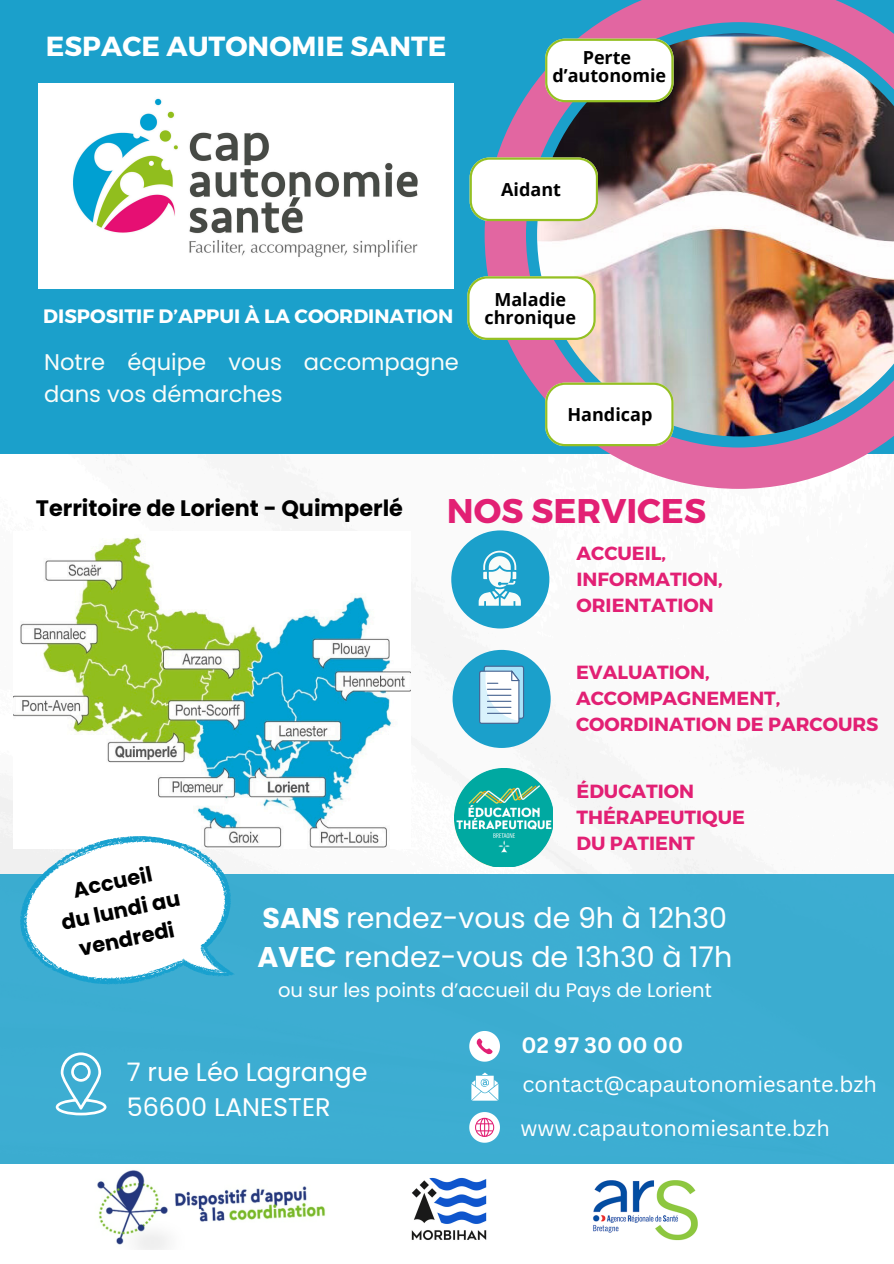
<style>
.page{position:relative;width:894px;height:1264px;background:#fff}
.page>*{position:absolute;margin:0;border:0;box-sizing:border-box;transform-origin:0 0}
.t1{font:700 34.2px "Montserrat";color:#e22074}
.t2{font:28.5px "Poppins";color:#fff}
.t3{font:700 27.6px "Montserrat";color:#fff}
.t4{font:25.5px/34.8px "Poppins";color:#fff}
.t5{font:22.65px/31.5px "Poppins";color:#f9fcf9}
.t6{font:700 22.35px "Poppins";color:#000}
.t7{font:21.75px "Canva Sans";color:#fff}
.t8{font:700 21.75px "Canva Sans";color:#fff}
.t9{font:700 21px/29.2px "Poppins";color:#000;text-align:center}
.t10{font:19.5px "Poppins";color:#fff}
.t11{font:700 19.35px "Montserrat";color:#fff}
.t12{font:700 19.05px/25.8px "Montserrat";color:#e22074}
.t13{font:700 18px/18px "Open Sans";color:#000;text-align:center}
.s1{font-weight:700}
</style>
<div class="page">
<div style="left:0;top:0;width:484px;height:454px;background:#1ba0cb"></div>
<img style="left:484px;top:0;width:409px;height:489px">
<div style="left:0;top:874px;width:893px;height:289px;background:#3dadd2"></div>
<svg style="left:469px;top:1031px;width:30px;height:30px"></svg>
<svg style="left:56px;top:1052px;width:50px;height:63px"></svg>
<svg style="left:471px;top:1072px;width:27px;height:28px"></svg>
<svg style="left:469px;top:1112px;width:30px;height:30px"></svg>
<img style="left:14px;top:537px;width:397px;height:311px">
<div style="left:452px;top:650px;width:98px;height:98px;background:#1ba0cb;border-radius:50%"></div>
<svg style="left:479px;top:665px;width:45px;height:59px;background:#c6deeb"></svg>
<hr style="left:487px;top:688px;width:24px;height:2px;background:#496592">
<hr style="left:487px;top:694px;width:24px;height:2px;background:#496592">
<hr style="left:487px;top:700px;width:24px;height:2px;background:#496592">
<hr style="left:487px;top:706px;width:24px;height:2px;background:#496592">
<hr style="left:487px;top:712px;width:24px;height:2px;background:#496592">
<div style="left:451px;top:530px;width:98px;height:98px;background:#1ba0cb;border-radius:50%"></div>
<svg style="left:478px;top:550px;width:42px;height:55px"></svg>
<svg style="left:467px;top:276px;width:128px;height:64px"></svg>
<svg style="left:545px;top:382px;width:128px;height:64px"></svg>
<svg style="left:469px;top:157px;width:128px;height:64px"></svg>
<svg style="left:545px;top:39px;width:128px;height:63px"></svg>
<img style="left:38px;top:83px;width:415px;height:205px">
<svg style="left:7px;top:818px;width:239px;height:56px"></svg>
<svg style="left:12px;top:823px;width:229px;height:162px"></svg>
<img style="left:454px;top:768px;width:98px;height:98px">
<img style="left:97px;top:1170px;width:229px;height:79px">
<img style="left:411px;top:1177px;width:76px;height:63px">
<img style="left:593px;top:1180px;width:105px;height:61px">
<h4 class="t3" style="left:46px;top:28px;width:402px">ESPACE AUTONOMIE SANTE</h4>
<h6 class="t13" style="left:582px;top:48px;width:50px">Perte</h6>
<p class="t13" style="left:552px;top:66px;width:115px">d’autonomie</p>
<p class="t13" style="left:501px;top:180px;width:61px">Aidant</p>
<p class="t11" style="left:43px;top:304px;width:411px">DISPOSITIF D’APPUI À LA COORDINATION</p>
<p class="t5" style="left:44px;top:346px;width:416px">Notre équipe vous accompagne dans vos démarches</p>
<p class="t13" style="left:484px;top:290px;width:93px">Maladie chronique</p>
<h6 class="t13" style="left:567px;top:405px;width:86px">Handicap</h6>
<p class="t6" style="left:36px;top:493px;width:368px">Territoire de Lorient - Quimperlé</p>
<h4 class="t1" style="left:447px;top:488px;width:260px">NOS SERVICES</h4>
<p class="t12" style="left:576px;top:539px;width:148px">ACCUEIL,<br>INFORMATION,<br>ORIENTATION</p>
<p class="t12" style="left:576px;top:658px;width:304px">EVALUATION,<br>ACCOMPAGNEMENT,<br>COORDINATION DE PARCOURS</p>
<p class="t9" style="left:53px;top:880px;width:122px;rotate:-12deg">Accueil<br>du lundi au vendredi</p>
<p class="t12" style="left:576px;top:777px;width:170px">ÉDUCATION<br>THÉRAPEUTIQUE<br>DU PATIENT</p>
<p class="t2" style="left:262px;top:898px;width:466px"><span class="s1">SANS</span> rendez-vous de 9h à 12h30</p>
<h6 class="t2" style="left:257px;top:937px;width:476px"><span class="s1">AVEC</span> rendez-vous de 13h30 à 17h</h6>
<h5 class="t10" style="left:278px;top:976px;width:435px">ou sur les points d’accueil du Pays de Lorient</h5>
<h1 class="t8" style="left:521px;top:1030px;width:163px">02 97 30 00 00</h1>
<h6 class="t4" style="left:127px;top:1054px;width:242px">7 rue Léo Lagrange<br>56600 LANESTER</h6>
<p class="t7" style="left:522px;top:1069px;width:356px">contact@capautonomiesante.bzh</p>
<p class="t7" style="left:520px;top:1112px;width:311px">www.capautonomiesante.bzh</p>
</div>
